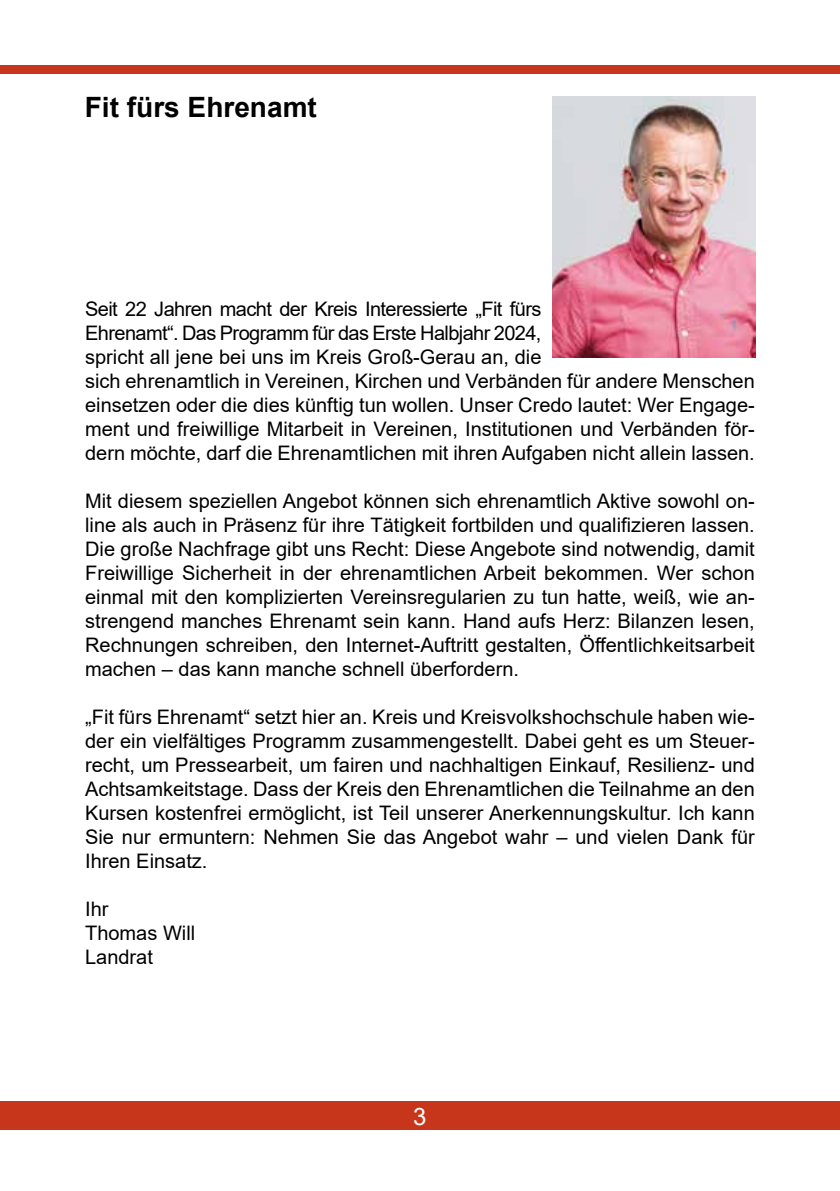
<style>
.page{position:relative;width:840px;height:1191px;background:#fff}
.page>*{position:absolute;margin:0;border:0;box-sizing:border-box;transform-origin:0 0}
.t1{font:700 28px "Arial";color:#000}
.t2{font:24px "Arial";color:#fff}
.t3{font:20px/24px "Arial";color:#000}
</style>
<div class="page">
<div style="left:0;top:1101px;width:839px;height:28px;background:#c7361b"></div>
<div style="left:0;top:66px;width:839px;height:8px;background:#c7361b"></div>
<img style="left:552px;top:96px;width:202px;height:261px">
<h1 class="t1" style="left:85px;top:87px;width:233px">Fit fürs Ehrenamt</h1>
<p class="t3" style="left:85px;top:296px;width:670px">Seit 22 Jahren macht der Kreis Interessierte „Fit fürs<br>Ehrenamt“. Das Programm für das Erste Halbjahr 2024,<br>spricht all jene bei uns im Kreis Groß-Gerau an, die<br>sich ehrenamtlich in Vereinen, Kirchen und Verbänden für andere Menschen einsetzen oder die dies künftig tun wollen. Unser Credo lautet: Wer Engage&shy;ment und freiwillige Mitarbeit in Vereinen, Institutionen und Verbänden för&shy;dern möchte, darf die Ehrenamtlichen mit ihren Aufgaben nicht allein lassen.</p>
<p class="t3" style="left:85px;top:488px;width:670px;text-align:justify">Mit diesem speziellen Angebot können sich ehrenamtlich Aktive sowohl on&shy;line als auch in Präsenz für ihre Tätigkeit fortbilden und qualifizieren lassen.<br>Die große Nachfrage gibt uns Recht: Diese Angebote sind notwendig, damit Freiwillige Sicherheit in der ehrenamtlichen Arbeit bekommen. Wer schon einmal mit den komplizierten Vereinsregularien zu tun hatte, weiß, wie an&shy;strengend manches Ehrenamt sein kann. Hand aufs Herz: Bilanzen lesen, Rechnungen schreiben, den Internet-Auftritt gestalten, Öffentlichkeitsarbeit machen – das kann manche schnell überfordern.</p>
<p class="t3" style="left:85px;top:704px;width:670px;text-align:justify">„Fit fürs Ehrenamt“ setzt hier an. Kreis und Kreisvolkshochschule haben wie&shy;der ein vielfältiges Programm zusammengestellt. Dabei geht es um Steuer&shy;recht, um Pressearbeit, um fairen und nachhaltigen Einkauf, Resilienz- und Achtsamkeitstage. Dass der Kreis den Ehrenamtlichen die Teilnahme an den Kursen kostenfrei ermöglicht, ist Teil unserer Anerkennungskultur. Ich kann Sie nur ermuntern: Nehmen Sie das Angebot wahr – und vielen Dank für Ihren Einsatz.</p>
<p class="t3" style="left:85px;top:896px;width:111px">Ihr<br>Thomas Will<br>Landrat</p>
<p class="t2" style="left:413px;top:1099px;width:15px">3</p>
</div>
